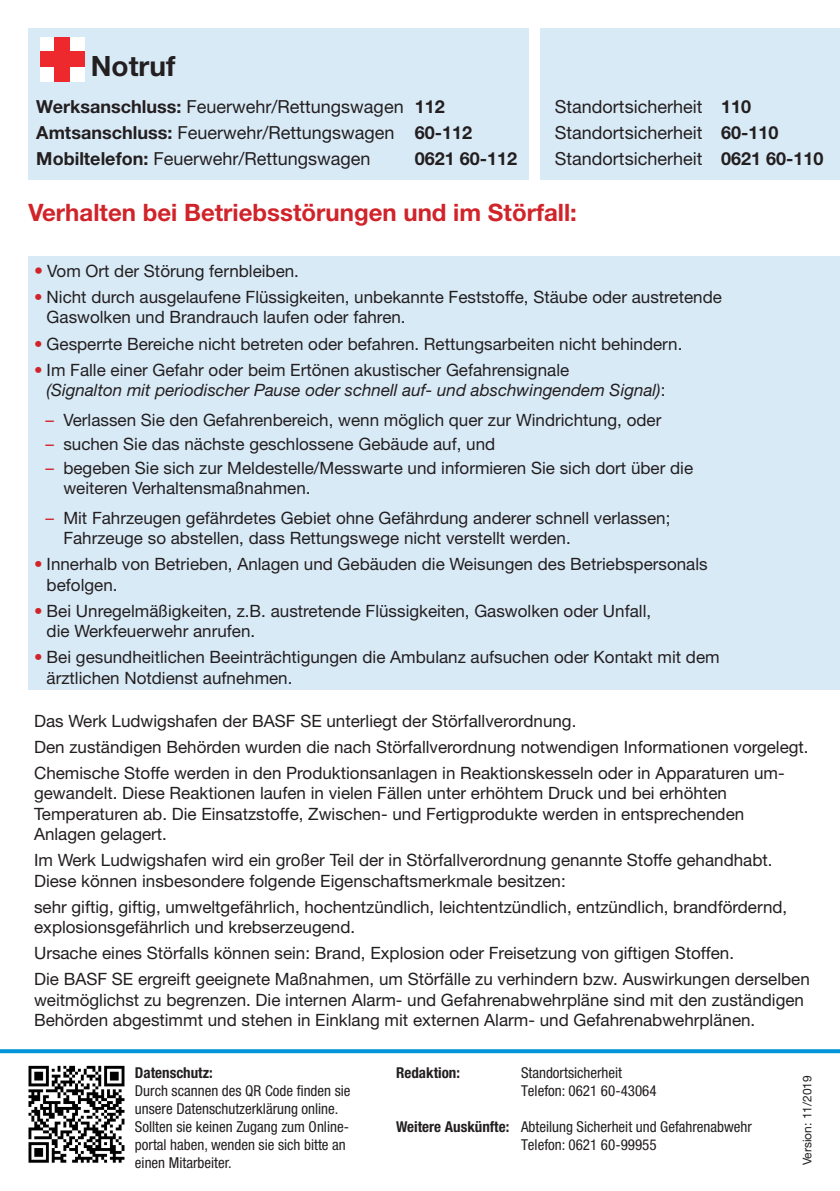
<style>
.page{position:relative;width:840px;height:1191px;background:#fff}
.page>*{position:absolute;margin:0;border:0;box-sizing:border-box;transform-origin:0 0}
.t1{font:700 28px "Helvetica Neue LT Pro";color:#231f20}
.t2{font:700 24px "Helvetica Neue LT Pro";color:#d1232a}
.t3{font:18px "Helvetica Neue LT Pro";color:#231f20}
.t4{font:700 18px "Helvetica Neue LT Pro";color:#231f20}
.t5{font:17px/20.4px "Helvetica Neue LT Pro";color:#231f20}
.t6{font:italic 17px/20.4px "Helvetica Neue LT Pro";color:#231f20}
.t7{font:condensed 15px/18px "Helvetica Neue LT Pro";color:#231f20}
.t8{font:700 condensed 15px "Helvetica Neue LT Pro";color:#231f20}
.t9{font:12px "Helvetica Neue LT Pro";color:#231f20}
.s1{font-weight:700}
.s2{font-stretch:condensed;font-size:18px;color:#d1232a}
.s3{font-stretch:condensed;color:#d1232a}
.s4{font-style:normal;font-stretch:condensed;color:#d1232a}
.s5{font-style:normal}
.s6{color:#d1232a}
</style>
<div class="page">
<div style="left:28px;top:28px;width:500px;height:152px;background:#d9eaf7"></div>
<div style="left:28px;top:256px;width:811px;height:434px;background:#d9eaf7"></div>
<div style="left:540px;top:28px;width:299px;height:152px;background:#d9eaf7"></div>
<div style="left:40px;top:37px;width:44px;height:45px;background:#fff"></div>
<div style="left:54px;top:37px;width:16px;height:45px;background:#ee292e"></div>
<div style="left:40px;top:51px;width:44px;height:16px;background:#ee292e"></div>
<img style="left:28px;top:1065px;width:97px;height:98px">
<svg style="left:0;top:1049px;width:839px;height:4px;fill:#0195d7"></svg>
<p class="t1" style="left:91px;top:48px;width:86px">Notruf</p>
<p class="t3" style="left:36px;top:96px;width:410px"><span class="s1">Werksanschluss:</span> Feuerwehr/Rettungswagen <span class="s1">112</span></p>
<p class="t3" style="left:554px;top:96px;width:198px">Standortsicherheit <span class="s1">110</span></p>
<p class="t3" style="left:36px;top:122px;width:437px"><span class="s1">Amtsanschluss:</span> Feuerwehr/Rettungswagen <span class="s1">60-112</span></p>
<p class="t3" style="left:554px;top:122px;width:225px">Standortsicherheit <span class="s1">60-110</span></p>
<p class="t3" style="left:36px;top:148px;width:335px"><span class="s1">Mobiltelefon:</span> Feuerwehr/Rettungswagen</p>
<p class="t4" style="left:414px;top:147px;width:104px">0621 60-112</p>
<p class="t3" style="left:554px;top:148px;width:270px">Standortsicherheit <span class="s1">0621 60-110</span></p>
<p class="t2" style="left:28px;top:198px;width:549px">Verhalten bei Betriebsstörungen und im Störfall:</p>
<p class="t5" style="left:34px;top:260px;width:266px"><span class="s2">•</span> Vom Ort der Störung fernbleiben.</p>
<p class="t5" style="left:47px;top:286px;width:676px;text-indent:-13px"><span class="s3">•</span> Nicht durch ausgelaufene Flüssigkeiten, unbekannte Feststoffe, Stäube oder austretende<br>Gaswolken und Brandrauch laufen oder fahren.</p>
<p class="t5" style="left:34px;top:333px;width:649px"><span class="s3">•</span> Gesperrte Bereiche nicht betreten oder befahren. Rettungsarbeiten nicht behindern.</p>
<p class="t6" style="left:47px;top:359px;width:620px;text-indent:-13px"><span class="s4">•</span> <span class="s5">Im Falle einer Gefahr oder beim Ertönen akustischer Gefahrensignale<br></span>(Signalton mit periodischer Pause oder schnell auf- und abschwingendem Signal)<span class="s5">:</span></p>
<p class="t5" style="left:45px;top:409px;width:617px"><span class="s6">–</span> Verlassen Sie den Gefahrenbereich, wenn möglich quer zur Windrichtung, oder</p>
<p class="t5" style="left:45px;top:433px;width:451px"><span class="s6">–</span> suchen Sie das nächste geschlossene Gebäude auf, und</p>
<p class="t5" style="left:63px;top:457px;width:631px;text-indent:-18px"><span class="s6">–</span> begeben Sie sich zur Meldestelle/Messwarte und informieren Sie sich dort über die weiteren Verhaltensmaßnahmen.</p>
<p class="t5" style="left:63px;top:507px;width:608px;text-indent:-18px"><span class="s6">–</span> Mit Fahrzeugen gefährdetes Gebiet ohne Gefährdung anderer schnell verlassen;<br>Fahrzeuge so abstellen, dass Rettungswege nicht verstellt werden.</p>
<p class="t5" style="left:47px;top:554px;width:662px;text-indent:-13px"><span class="s3">•</span> Innerhalb von Betrieben, Anlagen und Gebäuden die Weisungen des Betriebspersonals befolgen.</p>
<p class="t5" style="left:47px;top:600px;width:605px;text-indent:-13px"><span class="s3">•</span> Bei Unregelmäßigkeiten, z.B. austretende Flüssigkeiten, Gaswolken oder Unfall, die Werkfeuerwehr anrufen.</p>
<p class="t5" style="left:47px;top:647px;width:674px;text-indent:-13px"><span class="s3">•</span> Bei gesundheitlichen Beeinträchtigungen die Ambulanz aufsuchen oder Kontakt mit dem ärztlichen Notdienst aufnehmen.</p>
<p class="t5" style="left:34px;top:710px;width:543px">Das Werk Ludwigshafen der BASF SE unterliegt der Störfallverordnung.</p>
<p class="t5" style="left:34px;top:736px;width:775px">Den zuständigen Behörden wurden die nach Störfallverordnung notwendigen Informationen vorgelegt.</p>
<p class="t5" style="left:34px;top:762px;width:751px">Chemische Stoffe werden in den Produktionsanlagen in Reaktionskesseln oder in Apparaturen um&shy;gewandelt. Diese Reaktionen laufen in vielen Fällen unter erhöhtem Druck und bei erhöhten Temperaturen ab. Die Einsatzstoffe, Zwischen- und Fertigprodukte werden in entsprechenden Anlagen gelagert.</p>
<p class="t5" style="left:34px;top:849px;width:739px">Im Werk Ludwigshafen wird ein großer Teil der in Störfallverordnung genannte Stoffe gehandhabt.<br>Diese können insbesondere folgende Eigenschaftsmerkmale besitzen:</p>
<p class="t5" style="left:34px;top:896px;width:754px">sehr giftig, giftig, umweltgefährlich, hochentzündlich, leichtentzündlich, entzündlich, brandfördernd, explosionsgefährlich und krebserzeugend.</p>
<p class="t5" style="left:34px;top:942px;width:701px">Ursache eines Störfalls können sein: Brand, Explosion oder Freisetzung von giftigen Stoffen.</p>
<p class="t5" style="left:34px;top:968px;width:776px">Die BASF SE ergreift geeignete Maßnahmen, um Störfälle zu verhindern bzw. Auswirkungen derselben weitmöglichst zu begrenzen. Die internen Alarm- und Gefahrenabwehrpläne sind mit den zuständigen<br>Behörden abgestimmt und stehen in Einklang mit externen Alarm- und Gefahrenabwehrplänen.</p>
<p class="t8" style="left:135px;top:1063px;width:79px">Datenschutz:</p>
<p class="t7" style="left:135px;top:1081px;width:217px">Durch scannen des QR Code finden sie unsere Datenschutzerklärung online.</p>
<p class="t7" style="left:135px;top:1117px;width:215px">Sollten sie keinen Zugang zum Online&shy;portal haben, wenden sie sich bitte an einen Mitarbeiter.</p>
<p class="t8" style="left:396px;top:1063px;width:65px">Redaktion:</p>
<p class="t7" style="left:520px;top:1063px;width:137px">Standortsicherheit<br>Telefon: 0621 60-43064</p>
<p class="t7" style="left:520px;top:1117px;width:232px;text-indent:-125px"><span class="s1">Weitere Auskünfte:</span> Abteilung Sicherheit und Gefahrenabwehr<br>Telefon: 0621 60-99955</p>
<p class="t9" style="left:799px;top:1165px;width:92px;rotate:-90deg">Version: 11/2019</p>
</div>
